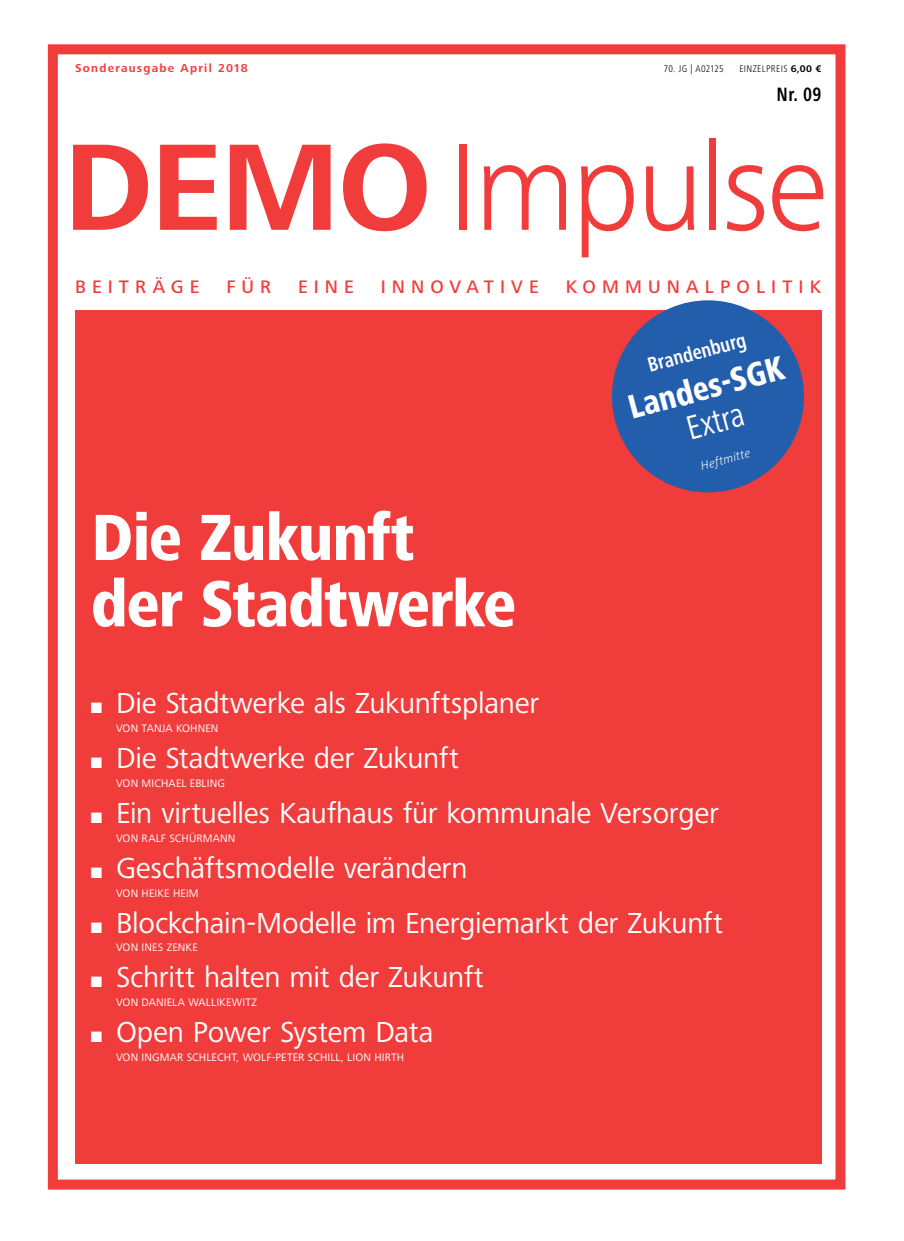
<style>
.page{position:relative;width:904px;height:1241px;background:#fff}
.page>*{position:absolute;margin:0;border:0;box-sizing:border-box;transform-origin:0 0}
.t1{font:300 127.5px "Frutiger Next Pro";letter-spacing:-.025em;color:#f13c3c}
.t2{font:800 condensed 67.5px/66.2px "Frutiger Next Pro";letter-spacing:-.02em;color:#fff}
.t3{font:800 condensed 35px "Frutiger Next Pro";color:#fff;scale:.92 1}
.t4{font:condensed 35px "Frutiger Next Pro";color:#fff;scale:.92 1}
.t5{font:30px "Frutiger Next Pro";letter-spacing:-.01em;color:#fff}
.t6{font:700 condensed 21.25px "Frutiger Next Pro";color:#fff;scale:.92 1}
.t7{font:700 condensed 20px "Frutiger Next Pro";color:#000;scale:.92 1}
.t8{font:500 18.75px "Frutiger Next Pro";letter-spacing:.325em;color:#f13c3c}
.t9{font:italic 300 12.5px "Frutiger Next Pro";color:#fff}
.t10{font:700 11.88px "Frutiger Next Pro";letter-spacing:.105em;color:#f13c3c}
.t11{font:11.25px "Frutiger Next Pro";letter-spacing:.01em;color:#fff}
.t12{font:300 condensed 10px "Frutiger Next Pro";letter-spacing:.035em;color:#000}
.s1{font-weight:700;font-stretch:normal}
.s2{font-weight:700}
</style>
<div class="page">
<div style="left:48px;top:44px;width:797px;height:1145px;border:10px solid #f13c3c"></div>
<div style="left:75px;top:310px;width:746px;height:853px;background:#f13c3c"></div>
<div style="left:612px;top:300px;width:192px;height:192px;background:#225eac;border-radius:50%"></div>
<p class="t10" style="left:75px;top:61px;width:174px">Sonderausgabe April 2018</p>
<p class="t12" style="left:664px;top:63px;width:61px">70. JG | A02125</p>
<p class="t12" style="left:739px;top:63px;width:83px">EINZELPREIS <span class="s1">6,00 €</span></p>
<p class="t7" style="left:776px;top:83px;width:50px">Nr. 09</p>
<h1 class="t1" style="left:64px;top:114px;width:765px"><span class="s2">DEMO</span> Impulse</h1>
<p class="t8" style="left:75px;top:276px;width:126px">BEITRÄGE</p>
<p class="t8" style="left:226px;top:276px;width:46px">FÜR</p>
<p class="t8" style="left:298px;top:276px;width:57px">EINE</p>
<p class="t8" style="left:380px;top:276px;width:160px">INNOVATIVE</p>
<p class="t8" style="left:565px;top:276px;width:257px">KOMMUNALPOLITIK</p>
<h2 class="t2" style="left:91px;top:504px;width:426px">Die Zukunft der Stadtwerke</h2>
<p class="t6" style="left:645px;top:353px;width:111px;rotate:-15deg">Brandenburg</p>
<p class="t3" style="left:623px;top:388px;width:176px;rotate:-15deg">Landes-SGK</p>
<p class="t4" style="left:682px;top:409px;width:65px;rotate:-15deg">Extra</p>
<p class="t9" style="left:699px;top:459px;width:52px;rotate:-15deg">Heftmitte</p>
<p class="t5" style="left:91px;top:686px;width:450px">■ Die Stadtwerke als Zukunftsplaner</p>
<p class="t11" style="left:116px;top:721px;width:104px">VON TANJA KOHNEN</p>
<p class="t5" style="left:91px;top:740px;width:369px">■ Die Stadtwerke der Zukunft</p>
<p class="t11" style="left:116px;top:776px;width:110px">VON MICHAEL EBLING</p>
<p class="t5" style="left:91px;top:795px;width:629px">■ Ein virtuelles Kaufhaus für kommunale Versorger</p>
<p class="t11" style="left:116px;top:831px;width:121px">VON RALF SCHÜRMANN</p>
<p class="t5" style="left:91px;top:850px;width:378px">■ Geschäftsmodelle verändern</p>
<p class="t11" style="left:116px;top:886px;width:84px">VON HEIKE HEIM</p>
<p class="t5" style="left:91px;top:905px;width:633px">■ Blockchain-Modelle im Energiemarkt der Zukunft</p>
<p class="t11" style="left:116px;top:940px;width:83px">VON INES ZENKE</p>
<p class="t5" style="left:91px;top:959px;width:394px">■ Schritt halten mit der Zukunft</p>
<p class="t11" style="left:116px;top:995px;width:142px">VON DANIELA WALLIKEWITZ</p>
<p class="t5" style="left:91px;top:1014px;width:344px">■ Open Power System Data</p>
<p class="t11" style="left:116px;top:1050px;width:290px">VON INGMAR SCHLECHT, WOLF-PETER SCHILL, LION HIRTH</p>
</div>
